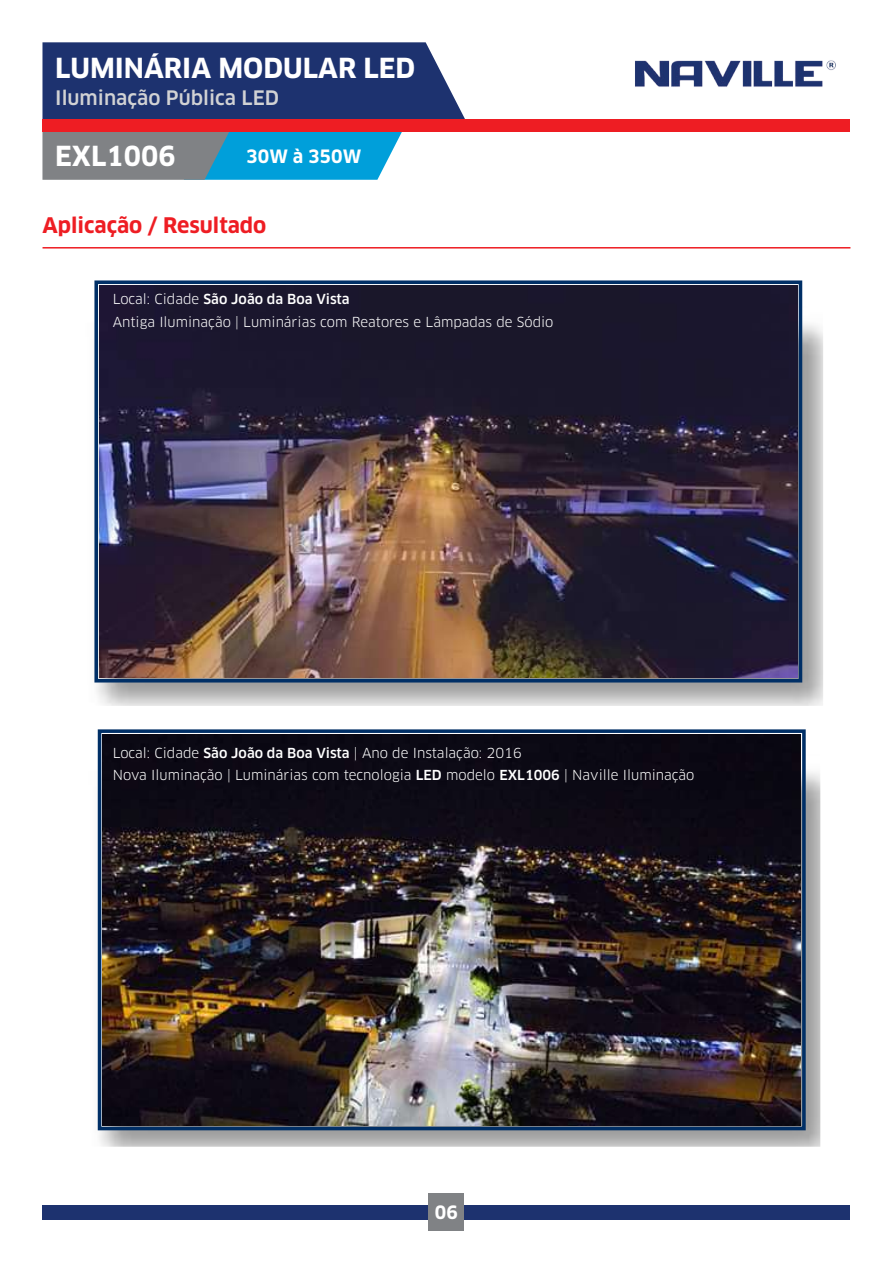
<style>
.page{position:relative;width:893px;height:1263px;background:#fff}
.page>*{position:absolute;margin:0;border:0;box-sizing:border-box;transform-origin:0 0}
.t1{font:700 27px "Clan OT";color:#fff}
.t2{font:700 21px "Clan OT";color:#ee1d23}
.t3{font:500 19.5px "Clan OT";color:#d1d2d4}
.t4{font:700 18px "Clan OT";color:#fff}
.t5{font:13.5px/22.5px "Clan OT";color:#fff}
.s1{font-weight:500}
</style>
<div class="page">
<svg style="left:42px;top:131px;width:360px;height:49px;background:#4895b2"></svg>
<div style="left:42px;top:42px;width:423px;height:79px;background:#1d326f"></div>
<div style="left:43px;top:119px;width:807px;height:13px;background:#ee1d23"></div>
<div style="left:43px;top:1205px;width:807px;height:13px;background:#1d326f"></div>
<div style="left:429px;top:1194px;width:35px;height:35px;background:#808285"></div>
<img style="left:635px;top:60px;width:201px;height:27px">
<div style="left:43px;top:1206px;width:807px;height:13px;background:#1d326f"></div>
<div style="left:429px;top:1195px;width:35px;height:35px;background:#808285"></div>
<hr style="left:43px;top:247px;width:807px;height:2px;background:#ee1d23">
<img style="left:94px;top:305px;width:729px;height:401px">
<img style="left:99px;top:285px;width:698px;height:392px">
<div style="left:94px;top:280px;width:708px;height:402px;border:4px solid #002f66"></div>
<img style="left:97px;top:754px;width:723px;height:393px">
<img style="left:103px;top:734px;width:698px;height:391px">
<div style="left:98px;top:729px;width:708px;height:401px;border:4px solid #002f66"></div>
<h1 class="t1" style="left:55px;top:52px;width:362px">LUMINÁRIA MODULAR LED</h1>
<h3 class="t3" style="left:55px;top:86px;width:225px">Iluminação Pública LED</h3>
<h1 class="t1" style="left:55px;top:140px;width:122px">EXL1006</h1>
<h3 class="t4" style="left:246px;top:146px;width:117px">30W à 350W</h3>
<h2 class="t2" style="left:43px;top:213px;width:225px">Aplicação / Resultado</h2>
<p class="t5" style="left:113px;top:288px;width:442px">Local: Cidade <span class="s1">São João da Boa Vista<br></span>Antiga Iluminação | Luminárias com Reatores e Lâmpadas de Sódio</p>
<p class="t5" style="left:113px;top:741px;width:583px">Local: Cidade <span class="s1">São João da Boa Vista</span> | Ano de Instalação: 2016<br>Nova Iluminação | Luminárias com tecnologia <span class="s1">LED</span> modelo <span class="s1">EXL1006</span> | Naville Iluminação</p>
<h3 class="t4" style="left:435px;top:1201px;width:25px">0 67</h3>
</div>
